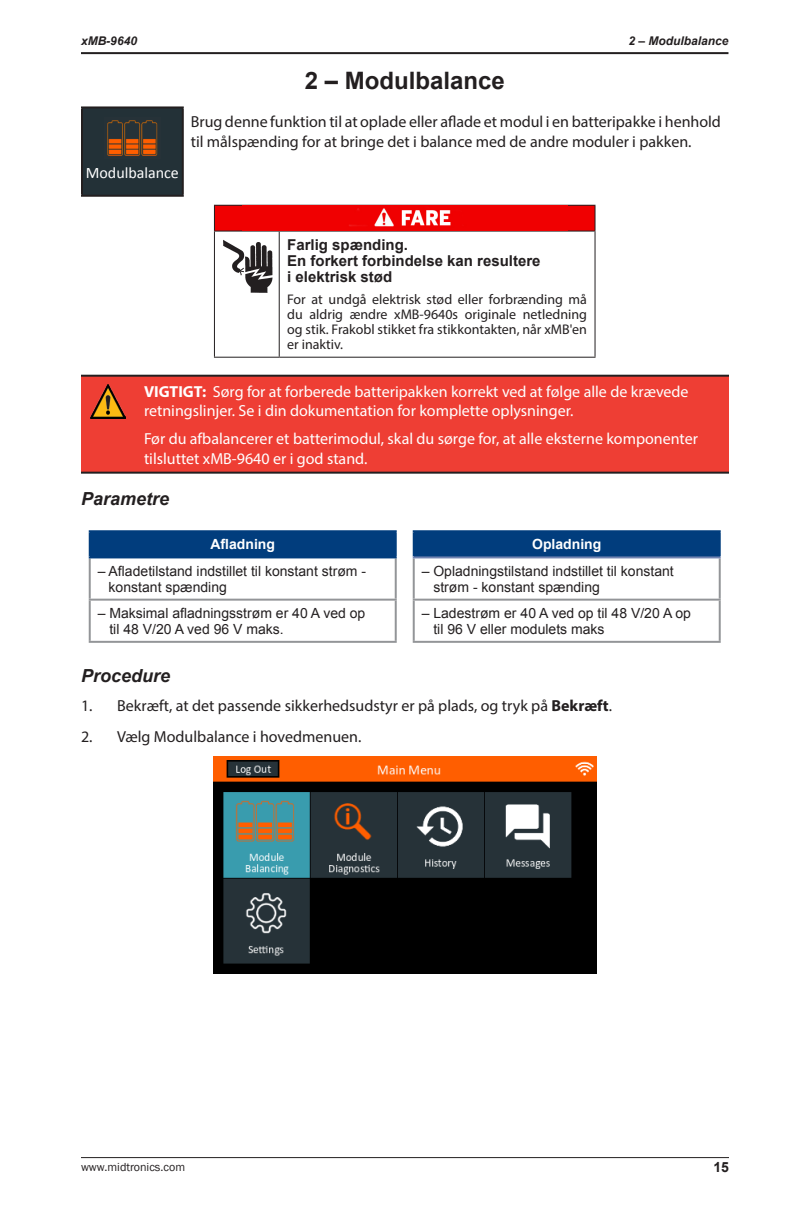
<style>
.page{position:relative;width:792px;height:1224px;background:#fff}
.page>*{position:absolute;margin:0;border:0;box-sizing:border-box;transform-origin:0 0}
.Heading_1{font:700 24px "Arial";color:#231f20}
.Heading_2{font:italic 700 18px "Arial";color:#231f20}
.Body_Text_with_Icon{font:16px/19.2px "Myriad Pro";color:#fff}
.Body_Text{font:16px/19.2px "Myriad Pro";color:#231f20}
.Table_Text{font:16px "Calibri";color:#fff}
.Warning-Bold{font:700 15px/16px "Arial";color:#231f20}
.Table_Text-2{font:14px/16px "Arial";color:#231f20}
.Warning-Text{font:14px/15px "Myriad Pro";color:#231f20;text-align:justify}
.Table_Text-3{font:700 14px "Arial";color:#fff}
.t1{font:700 14px "Arial";color:#231f20}
.t2{font:italic 700 12px "Arial";color:#231f20}
.t3{font:12px "Franklin Gothic";color:#231f20}
.s1{font-weight:700}
</style>
<div class="page">
<hr style="left:81px;top:52px;width:647px;height:2px;background:#231f20">
<hr style="left:81px;top:1157px;width:648px;height:1px;background:#231f20">
<div style="left:82px;top:107px;width:101px;height:89px;background:#233137"></div>
<hr style="left:81px;top:106px;width:103px;height:2px;background:#231f20">
<hr style="left:81px;top:108px;width:2px;height:87px;background:#231f20">
<hr style="left:81px;top:195px;width:103px;height:2px;background:#231f20">
<hr style="left:182px;top:108px;width:2px;height:87px;background:#231f20">
<img style="left:107px;top:120px;width:51px;height:36px">
<div style="left:214px;top:205px;width:381px;height:26px;background:#f00001"></div>
<svg style="left:595px;top:206px;width:1px;height:25px"></svg>
<hr style="left:214px;top:205px;width:65px;height:1px;background:#231f20">
<svg style="left:214px;top:206px;width:1px;height:25px"></svg>
<hr style="left:279px;top:205px;width:317px;height:1px;background:#231f20">
<hr style="left:214px;top:231px;width:65px;height:1px;background:#231f20">
<hr style="left:214px;top:232px;width:1px;height:125px;background:#231f20">
<hr style="left:279px;top:231px;width:317px;height:1px;background:#231f20">
<hr style="left:279px;top:232px;width:1px;height:125px;background:#231f20">
<hr style="left:595px;top:232px;width:1px;height:125px;background:#231f20">
<hr style="left:214px;top:357px;width:65px;height:1px;background:#231f20">
<hr style="left:279px;top:357px;width:317px;height:1px;background:#231f20">
<img style="left:349px;top:208px;width:102px;height:19px">
<img style="left:223px;top:240px;width:50px;height:53px">
<div style="left:81px;top:376px;width:648px;height:97px;background:#ee3e34"></div>
<hr style="left:81px;top:375px;width:648px;height:2px;background:#231f20">
<hr style="left:81px;top:472px;width:648px;height:2px;background:#231f20">
<img style="left:90px;top:385px;width:35px;height:34px">
<div style="left:90px;top:531px;width:306px;height:26px;background:#013d7d"></div>
<hr style="left:89px;top:558px;width:2px;height:41px;background:#939598">
<hr style="left:395px;top:558px;width:2px;height:41px;background:#939598">
<hr style="left:89px;top:599px;width:308px;height:2px;background:#939598">
<hr style="left:89px;top:601px;width:2px;height:40px;background:#939598">
<hr style="left:395px;top:601px;width:2px;height:40px;background:#939598">
<hr style="left:89px;top:641px;width:308px;height:2px;background:#939598">
<hr style="left:89px;top:530px;width:308px;height:2px;background:#013d7d">
<hr style="left:89px;top:532px;width:2px;height:24px;background:#013d7d">
<hr style="left:395px;top:532px;width:2px;height:24px;background:#013d7d">
<hr style="left:89px;top:556px;width:308px;height:2px;background:#013d7d">
<div style="left:414px;top:531px;width:306px;height:26px;background:#013d7d"></div>
<hr style="left:413px;top:558px;width:2px;height:41px;background:#939598">
<hr style="left:719px;top:558px;width:2px;height:41px;background:#939598">
<hr style="left:413px;top:599px;width:308px;height:2px;background:#939598">
<hr style="left:413px;top:601px;width:2px;height:40px;background:#939598">
<hr style="left:719px;top:601px;width:2px;height:40px;background:#939598">
<hr style="left:413px;top:641px;width:308px;height:2px;background:#939598">
<hr style="left:413px;top:530px;width:308px;height:2px;background:#013d7d">
<hr style="left:413px;top:532px;width:2px;height:24px;background:#013d7d">
<hr style="left:719px;top:532px;width:2px;height:24px;background:#013d7d">
<hr style="left:413px;top:556px;width:308px;height:2px;background:#7183b1">
<img style="left:213px;top:757px;width:383px;height:216px">
<p class="t2" style="left:81px;top:33px;width:58px">xMB-9640</p>
<p class="t2" style="left:628px;top:33px;width:102px">2 – Modulbalance</p>
<p class="Heading_1" style="left:305px;top:65px;width:202px">2 – Modulbalance</p>
<p class="Table_Text" style="left:86px;top:163px;width:95px">Modulbalance</p>
<p class="Body_Text" style="left:191px;top:112px;width:532px">Brug denne funktion til at oplade eller aflade et modul i en batteripakke i henhold til målspænding for at bringe det i balance med de andre moduler i pakken.</p>
<p class="Warning-Bold" style="left:287px;top:237px;width:255px">Farlig spænding.<br>En forkert forbindelse kan resultere i elektrisk stød</p>
<p class="Warning-Text" style="left:287px;top:292px;width:301px">For at undgå elektrisk stød eller forbrænding må du aldrig ændre xMB-9640s originale netledning og stik. Frakobl stikket fra stikkontakten, når xMB'en er inaktiv.</p>
<p class="Body_Text_with_Icon" style="left:144px;top:381px;width:546px"><span class="s1">VIGTIGT:</span> Sørg for at forberede batteripakken korrekt ved at følge alle de krævede retningslinjer. Se i din dokumentation for komplette oplysninger.</p>
<p class="Body_Text_with_Icon" style="left:144px;top:429px;width:556px">Før du afbalancerer et batterimodul, skal du sørge for, at alle eksterne komponenter tilsluttet xMB-9640 er i god stand.</p>
<p class="Heading_2" style="left:81px;top:487px;width:90px">Parametre</p>
<p class="Table_Text-3" style="left:210px;top:535px;width:66px">Afladning</p>
<p class="Table_Text-2" style="left:109px;top:563px;width:259px;text-indent:-11px">– Afladetilstand indstillet til konstant strøm - konstant spænding</p>
<p class="Table_Text-2" style="left:109px;top:605px;width:258px;text-indent:-12px">– Maksimal afladningsstrøm er 40 A ved op til 48 V/20 A ved 96 V maks.</p>
<p class="Table_Text-3" style="left:532px;top:535px;width:71px">Opladning</p>
<p class="Table_Text-2" style="left:433px;top:563px;width:242px;text-indent:-12px">– Opladningstilstand indstillet til konstant strøm - konstant spænding</p>
<p class="Table_Text-2" style="left:433px;top:605px;width:259px;text-indent:-12px">– Ladestrøm er 40 A ved op til 48 V/20 A op til 96 V eller modulets maks</p>
<p class="Heading_2" style="left:81px;top:664px;width:91px">Procedure</p>
<p class="Body_Text" style="left:81px;top:695px;width:533px">1. Bekræft, at det passende sikkerhedsudstyr er på plads, og tryk på <span class="s1">Bekræft</span>.</p>
<p class="Body_Text" style="left:81px;top:727px;width:282px">2. Vælg Modulbalance i hovedmenuen.</p>
<p class="t3" style="left:81px;top:1160px;width:106px">www.midtronics.com</p>
<p class="t1" style="left:713px;top:1158px;width:17px">15</p>
</div>
